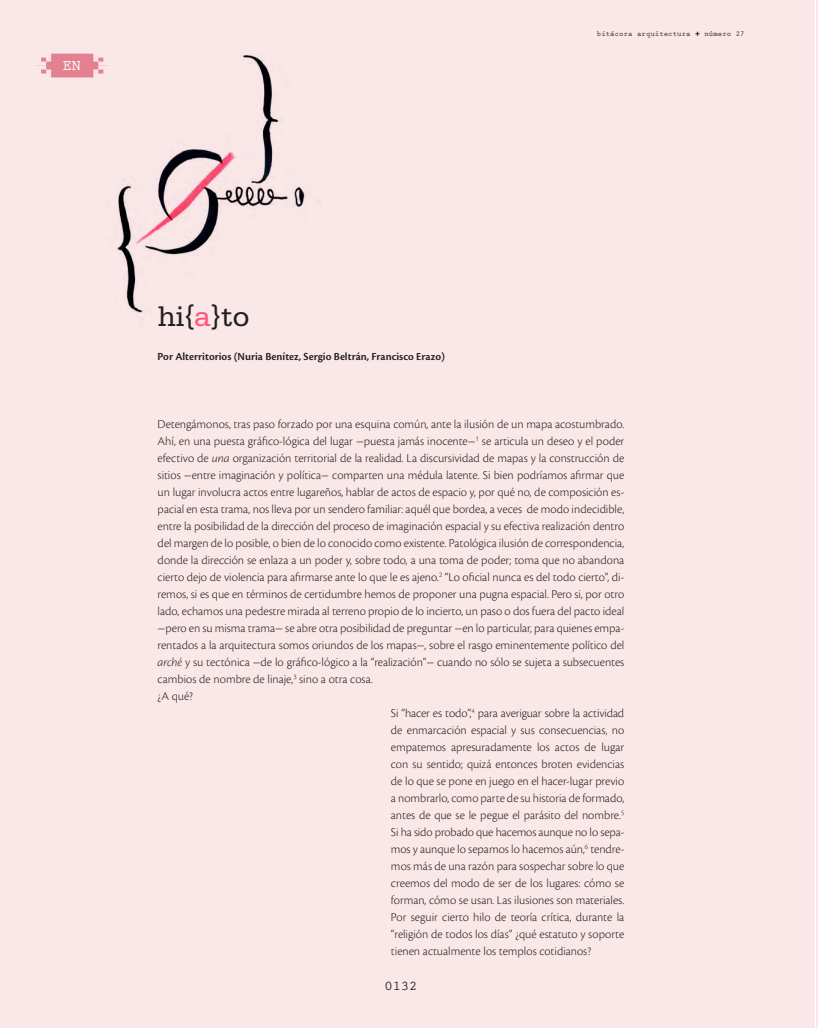
<style>
.page{position:relative;width:818px;height:1028px;background:#fff}
.page>*{position:absolute;margin:0;border:0;box-sizing:border-box;transform-origin:0 0}
.Titulos{font:30px "Serifa Std";color:#231f20}
.t1{font:700 15px "Prestige Elite Std";color:#fff}
.t2{font:700 13.75px "Prestige Elite Std";color:#231f20}
.Cuerpo_de_texto{font:300 12.5px/17px "Cronos Pro";color:#231f20;text-align:justify}
.Cuerpo_de_texto-2{font:600 11.25px "Cronos Pro";color:#231f20}
.t3{font:700 7.5px "Prestige Elite Std";letter-spacing:-.005em;color:#231f20}
.s1{font-family:"Avenir Next Condensed"}
.s2{color:#ff567a}
.s3{font-style:italic}
</style>
<div class="page">
<div style="left:0;top:0;width:815px;height:1028px;background:#fae7e7"></div>
<hr style="left:816px;top:0;width:2px;height:1028px;background:#fae7e7">
<img style="left:117px;top:55px;width:188px;height:262px">
<svg style="left:36px;top:54px;width:72px;height:23px"></svg>
<p class="t1" style="left:63px;top:58px;width:20px">EN</p>
<p class="t3" style="left:597px;top:30px;width:149px">bitácora arquitectura <span class="s1">+</span> número 27</p>
<p class="Titulos" style="left:158px;top:299px;width:93px">hi{<span class="s2">a</span>}to</p>
<p class="Cuerpo_de_texto-2" style="left:158px;top:350px;width:289px">Por Alterritorios (Nuria Benítez, Sergio Beltrán, Francisco Erazo)</p>
<p class="Cuerpo_de_texto" style="left:158px;top:415px;width:468px">Detengámonos, tras paso forzado por una esquina común, ante la ilusión de un mapa acostumbrado.<br>Ahí, en una puesta gráfico-lógica del lugar -puesta jamás inocente-<sup>1</sup> se articula un deseo y el poder efectivo de <span class="s3">una</span> organización territorial de la realidad. La discursividad de mapas y la construcción de sitios -entre imaginación y política- comparten una médula latente. Si bien podríamos afirmar que un lugar involucra actos entre lugareños, hablar de actos de espacio y, por qué no, de composición es&shy;pacial en esta trama, nos lleva por un sendero familiar: aquél que bordea, a veces de modo indecidible, entre la posibilidad de la dirección del proceso de imaginación espacial y su efectiva realización dentro del margen de lo posible, o bien de lo conocido como existente. Patológica ilusión de correspondencia, donde la dirección se enlaza a un poder y, sobre todo, a una toma de poder; toma que no abandona cierto dejo de violencia para afirmarse ante lo que le es ajeno.<sup>2</sup> “Lo oficial nunca es del todo cierto”, di&shy;remos, si es que en términos de certidumbre hemos de proponer una pugna espacial. Pero si, por otro lado, echamos una pedestre mirada al terreno propio de lo incierto, un paso o dos fuera del pacto ideal -pero en su misma trama- se abre otra posibilidad de preguntar -en lo particular, para quienes empa&shy;rentados a la arquitectura somos oriundos de los mapas-, sobre el rasgo eminentemente político del <span class="s3">arché</span> y su tectónica -de lo gráfico-lógico a la “realización”- cuando no sólo se sujeta a subsecuentes cambios de nombre de linaje,<sup>3</sup> sino a otra cosa.</p>
<p class="Cuerpo_de_texto" style="left:158px;top:687px;width:37px">¿A qué?</p>
<p class="Cuerpo_de_texto" style="left:391px;top:704px;width:235px">Si “hacer es todo”,<sup>4</sup> para averiguar sobre la actividad de enmarcación espacial y sus consecuencias, no empatemos apresuradamente los actos de lugar con su sentido; quizá entonces broten evidencias de lo que se pone en juego en el hacer-lugar previo a nombrarlo, como parte de su historia de formado, antes de que se le pegue el parásito del nombre.<sup>5<br></sup>Si ha sido probado que hacemos aunque no lo sepa&shy;mos y aunque lo sepamos lo hacemos aún,<sup>6</sup> tendre&shy;mos más de una razón para sospechar sobre lo que creemos del modo de ser de los lugares: cómo se forman, cómo se usan. Las ilusiones son materiales.<br>Por seguir cierto hilo de teoría crítica, durante la “religión de todos los días” ¿qué estatuto y soporte tienen actualmente los templos cotidianos?</p>
<p class="t2" style="left:384px;top:978px;width:34px">0132</p>
</div>
